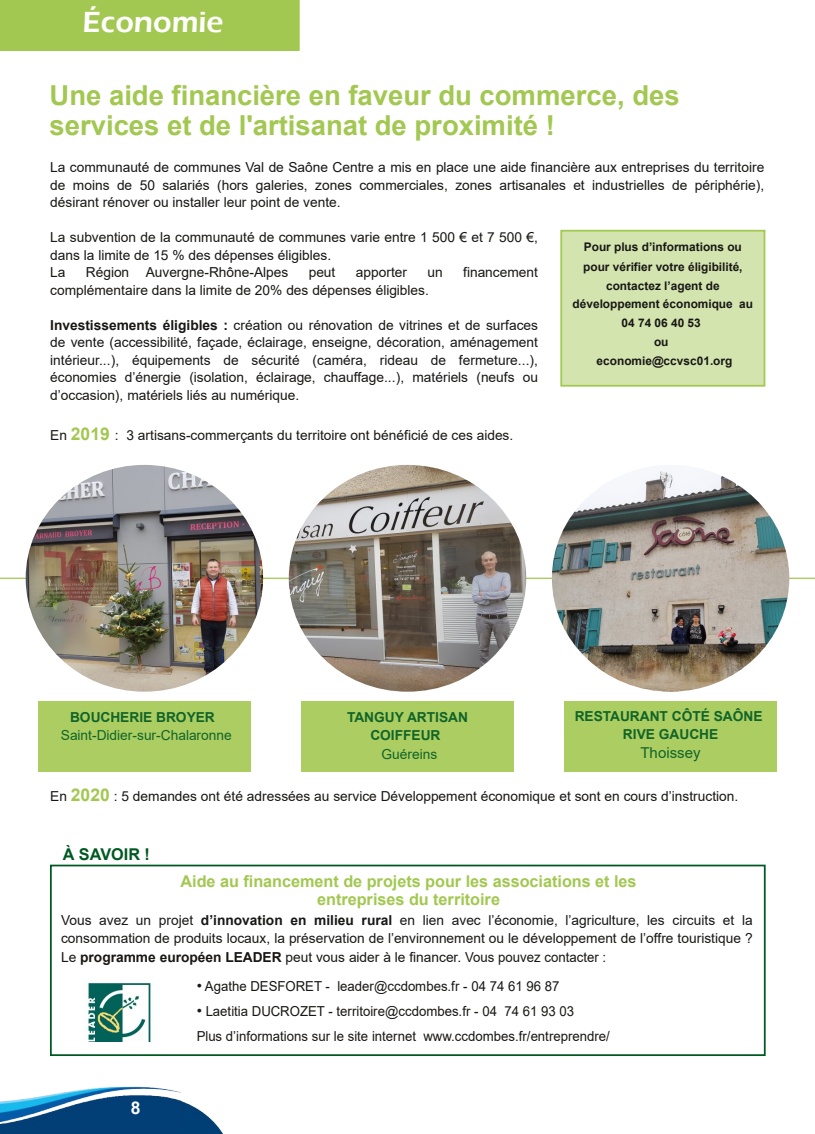
<style>
.page{position:relative;width:815px;height:1134px;background:#fff}
.page>*{position:absolute;margin:0;border:0;box-sizing:border-box;transform-origin:0 0}
.t1{font:600 30px "Eras ITC";color:#fff}
.t2{font:700 27.5px/30px "Arial";color:#a2c851}
.t3{font:700 17.5px "Arial";color:#fff}
.t4{font:700 16.25px/18.8px "Arial";color:#a2c851;text-align:center}
.t5{font:700 16.25px "Arial";color:#005822}
.t6{font:15px "Arial";color:rgb(0 88 34/.9)}
.t7{font:13.75px/17.5px "Arial";color:#181715;text-align:justify}
.t8{font:13.75px/25px "Arial";color:#181715;scale:.96 1}
.t9{font:700 13.75px/18.8px "Arial";letter-spacing:-.005em;color:rgb(0 88 34/.9);text-align:center}
.t10{font:13.75px "Arial";color:rgb(0 88 34/.9)}
.t11{font:700 11.88px/18.8px "Arial";color:#181715}
.s1{font-weight:700}
.s2{font-weight:700;font-size:17.5px;color:#a2c851}
.s3{font-size:15px}
</style>
<div class="page">
<hr style="left:0;top:578px;width:815px;height:1px;background:#a2c851">
<div style="left:50px;top:865px;width:716px;height:191px;border:2px solid #005822"></div>
<div style="left:0;top:0;width:300px;height:51px;background:#a2c851"></div>
<img style="left:0;top:1086px;width:218px;height:46px">
<hr style="left:0;top:1132px;width:208px;height:2px;background:#003e76">
<svg style="left:189px;top:1126px;width:34px;height:8px"></svg>
<img style="left:26px;top:465px;width:237px;height:227px;border-radius:50%">
<div style="left:38px;top:701px;width:213px;height:71px;background:#abcd62"></div>
<img style="left:289px;top:465px;width:237px;height:227px;border-radius:50%">
<img style="left:552px;top:465px;width:237px;height:227px;border-radius:50%">
<div style="left:564px;top:701px;width:213px;height:71px;background:#abcd62"></div>
<div style="left:301px;top:701px;width:213px;height:71px;background:#abcd62"></div>
<div style="left:561px;top:231px;width:203px;height:155px;background:#d4e4af"></div>
<div style="left:560px;top:230px;width:205px;height:157px;border:2px solid #a2c851"></div>
<img style="left:88px;top:982px;width:63px;height:60px">
<h1 class="t1" style="left:82px;top:5px;width:142px">Économie</h1>
<h2 class="t2" style="left:50px;top:81px;width:632px">Une aide financière en faveur du commerce, des services et de l'artisanat de proximité !</h2>
<p class="t7" style="left:50px;top:158px;width:716px">La communauté de communes Val de Saône Centre a mis en place une aide financière aux entreprises du territoire de moins de 50 salariés (hors galeries, zones commerciales, zones artisanales et industrielles de périphérie), désirant rénover ou installer leur point de vente.</p>
<p class="t7" style="left:50px;top:228px;width:489px;text-align:left">La subvention de la communauté de communes varie entre 1 500 € et 7 500 €, dans la limite de 15 % des dépenses éligibles.<br>La</p>
<p class="t11" style="left:583px;top:237px;width:161px;line-height:20px">Pour plus d’informations ou pour vérifier votre éligibilité,</p>
<p class="t11" style="left:573px;top:276px;width:182px;text-align:center">contactez l’agent de développement économique au<br>04 74 06 40 53<br>ou<br>economie@ccvsc01.org</p>
<p class="t7" style="left:86px;top:263px;width:204px">Région Auvergne-Rhône-Alpes</p>
<p class="t7" style="left:309px;top:263px;width:28px">peut</p>
<p class="t7" style="left:356px;top:263px;width:53px">apporter</p>
<p class="t7" style="left:428px;top:263px;width:17px">un</p>
<p class="t7" style="left:463px;top:263px;width:76px">financement</p>
<p class="t7" style="left:50px;top:281px;width:380px">complémentaire dans la limite de 20% des dépenses éligibles.</p>
<p class="t7" style="left:50px;top:316px;width:489px"><span class="s1">Investissements éligibles :</span> création ou rénovation de vitrines et de surfaces de vente (accessibilité, façade, éclairage, enseigne, décoration, aménagement intérieur...), équipements de sécurité (caméra, rideau de fermeture...), économies d’énergie (isolation, éclairage, chauffage...), matériels (neufs ou d’occasion), matériels liés au numérique.</p>
<p class="t7" style="left:50px;top:426px;width:465px">En <span class="s2">2019</span> : 3 artisans-commerçants du territoire ont bénéficié de ces aides.</p>
<p class="t9" style="left:575px;top:706px;width:189px">RESTAURANT CÔTÉ SAÔNE<br>RIVE GAUCHE</p>
<p class="t6" style="left:641px;top:744px;width:62px">Thoissey</p>
<p class="t9" style="left:347px;top:707px;width:122px">TANGUY ARTISAN<br>COIFFEUR</p>
<p class="t10" style="left:382px;top:747px;width:57px">Guéreins</p>
<p class="t7" style="left:50px;top:788px;width:690px">En <span class="s2">2020</span> : 5 demandes ont été adressées au service Développement économique et sont en cours d’instruction.</p>
<p class="t9" style="left:70px;top:707px;width:146px">BOUCHERIE BROYER</p>
<p class="t10" style="left:61px;top:728px;width:172px">Saint-Didier-sur-Chalaronne</p>
<p class="t5" style="left:63px;top:845px;width:89px">À SAVOIR !</p>
<p class="t4" style="left:181px;top:871px;width:458px">Aide au financement de projets pour les associations et les entreprises du territoire</p>
<p class="t7" style="left:61px;top:910px;width:693px;line-height:18.8px">Vous avez un projet <span class="s1">d’innovation en milieu rural</span> en lien avec l’économie, l’agriculture, les circuits et la consommation de produits locaux, la préservation de l’environnement ou le développement de l’offre touristique ?<br>Le <span class="s1">programme européen LEADER</span> peut vous aider à le financer. Vous pouvez contacter :</p>
<p class="t3" style="left:131px;top:1098px;width:11px">8</p>
<p class="t8" style="left:197px;top:974px;width:379px"><span class="s3">•</span> Agathe DESFORET - leader@ccdombes.fr - 04 74 61 96 87</p>
<p class="t8" style="left:197px;top:999px;width:432px"><span class="s3">•</span> Laetitia DUCROZET - territoire@ccdombes.fr - 04 74 61 93 03<br>Plus d’informations sur le site internet www.ccdombes.fr/entreprendre/</p>
</div>
